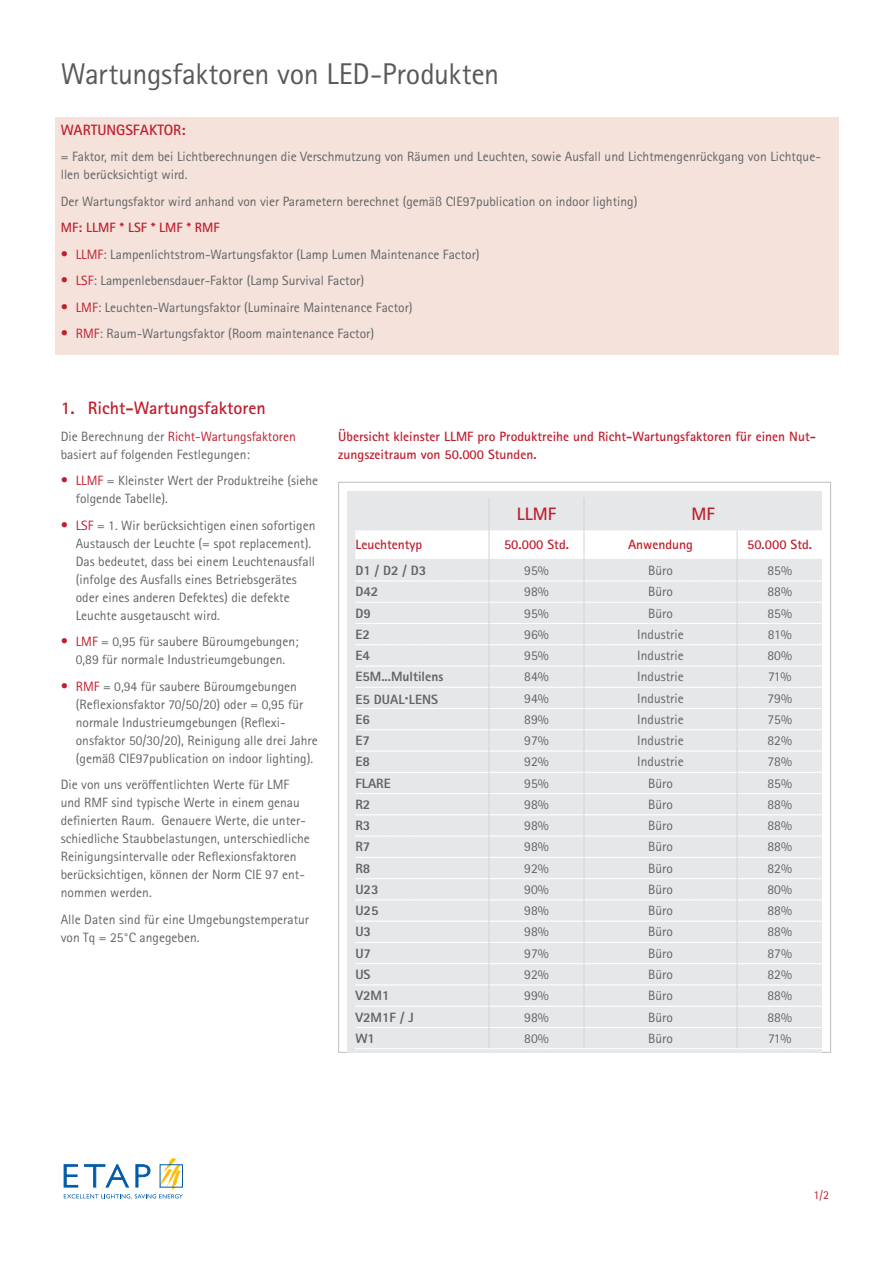
<style>
.page{position:relative;width:893px;height:1263px;background:#fff}
.page>*{position:absolute;margin:0;border:0;box-sizing:border-box;transform-origin:0 0}
.t1{font:30px "Rotis Sans Serif Pro";letter-spacing:-.01em;color:#58595b}
.t2{font:700 18px "Rotis Sans Serif Pro";color:#bf202f}
.t3{font:700 15px "Rotis Sans Serif Pro";color:#bf202f}
.t4{font:13.5px/18px "Rotis Sans Serif Pro";color:#636466}
.t5{font:700 13.5px/18px "Rotis Sans Serif Pro";color:#bf202f}
.t6{font:800 13.5px "Rotis Sans Serif Pro";color:#636466}
.t7{font:13.5px "Rotis Sans Serif Pro";color:#636466}
.t8{font:12px "Rotis Sans Serif Pro";color:#bf202f}
.s1{font-size:14.7px;color:#bf202f}
.s2{color:#bf202f}
.s3{font-size:18px}
</style>
<div class="page">
<div style="left:347px;top:491px;width:474px;height:562px;background:#e6e7e8"></div>
<svg style="left:64px;top:1158px;width:119px;height:42px"></svg>
<div style="left:55px;top:118px;width:783px;height:237px;background:#f4e2db"></div>
<hr style="left:737px;top:497px;width:85px;height:1px;background:#e6e7e8">
<hr style="left:737px;top:529px;width:85px;height:1px;background:#e6e7e8">
<hr style="left:489px;top:498px;width:1px;height:32px;background:#d1d3d4">
<hr style="left:584px;top:498px;width:1px;height:32px;background:#d1d3d4">
<svg style="left:355px;top:530px;width:467px;height:519px"></svg>
<h1 class="t1" style="left:61px;top:57px;width:440px">Wartungsfaktoren von LED-Produkten</h1>
<p class="t3" style="left:61px;top:120px;width:126px">WARTUNGSFAKTOR:</p>
<p class="t4" style="left:61px;top:148px;width:762px">= Faktor, mit dem bei Lichtberechnungen die Verschmutzung von Räumen und Leuchten, sowie Ausfall und Lichtmengenrückgang von Lichtque&shy;llen berücksichtigt wird.</p>
<p class="t4" style="left:61px;top:192px;width:578px">Der Wartungsfaktor wird anhand von vier Parametern berechnet (gemäß CIE97publication on indoor lighting)</p>
<p class="t5" style="left:61px;top:219px;width:160px">MF: LLMF * LSF * LMF * RMF</p>
<p class="t4" style="left:61px;top:245px;width:420px"><span class="s1">•</span> <span class="s2">LLMF</span>: Lampenlichtstrom-Wartungsfaktor (Lamp Lumen Maintenance Factor)</p>
<p class="t4" style="left:61px;top:272px;width:305px"><span class="s1">•</span> <span class="s2">LSF</span>: Lampenlebensdauer-Faktor (Lamp Survival Factor)</p>
<p class="t4" style="left:61px;top:298px;width:353px"><span class="s1">•</span> <span class="s2">LMF</span>: Leuchten-Wartungsfaktor (Luminaire Maintenance Factor)</p>
<p class="t4" style="left:61px;top:325px;width:315px"><span class="s1">•</span> <span class="s2">RMF</span>: Raum-Wartungsfaktor (Room maintenance Factor)</p>
<h2 class="t2" style="left:61px;top:396px;width:207px">1. Richt-Wartungsfaktoren</h2>
<p class="t4" style="left:61px;top:427px;width:237px">Die Berechnung der <span class="s2">Richt-Wartungsfaktoren </span>basiert auf folgenden Festlegungen:</p>
<p class="t4" style="left:76px;top:472px;width:244px;text-indent:-15px"><span class="s1">•</span> <span class="s2">LLMF</span> = Kleinster Wert der Produktreihe (siehe folgende Tabelle).</p>
<p class="t4" style="left:76px;top:516px;width:241px;text-indent:-15px"><span class="s1">•</span> <span class="s2">LSF</span> = 1. Wir berücksichtigen einen sofortigen Austausch der Leuchte (= spot replacement).<br>Das bedeutet, dass bei einem Leuchtenausfall (infolge des Ausfalls eines Betriebsgerätes oder eines anderen Defektes) die defekte Leuchte ausgetauscht wird.</p>
<p class="t4" style="left:61px;top:633px;width:239px;text-align:center"><span class="s1">•</span> <span class="s2">LMF</span> = 0,95 für saubere Büroumgebungen;<br>0,89 für normale Industrieumgebungen.</p>
<p class="t4" style="left:76px;top:677px;width:243px;text-indent:-15px"><span class="s1">•</span> <span class="s2">RMF</span> = 0,94 für saubere Büroumgebungen (Reflexionsfaktor 70/50/20) oder = 0,95 für normale Industrieumgebungen (Reflexi&shy;onsfaktor 50/30/20), Reinigung alle drei Jahre (gemäß CIE97publication on indoor lighting).</p>
<p class="t4" style="left:61px;top:776px;width:251px">Die von uns veröffentlichten Werte für LMF und RMF sind typische Werte in einem genau definierten Raum. Genauere Werte, die unter&shy;schiedliche Staubbelastungen, unterschiedliche Reinigungsintervalle oder Reflexionsfaktoren berücksichtigen, können der Norm CIE 97 ent&shy;nommen werden.</p>
<p class="t4" style="left:61px;top:910px;width:250px">Alle Daten sind für eine Umgebungstemperatur von Tq = 25°C angegeben.</p>
<p class="t5" style="left:338px;top:427px;width:479px">Übersicht kleinster LLMF pro Produktreihe und Richt-Wartungsfaktoren für einen Nut&shy;zungszeitraum von 50.000 Stunden.</p>
<h2 class="t2" style="left:517px;top:502px;width:41px">LLMF</h2>
<h2 class="t2" style="left:691px;top:502px;width:25px">MF</h2>
<p class="t5" style="left:355px;top:535px;width:69px">Leuchtentyp</p>
<p class="t5" style="left:504px;top:535px;width:67px">50.000 Std.</p>
<p class="t5" style="left:628px;top:535px;width:67px">Anwendung</p>
<p class="t5" style="left:747px;top:535px;width:67px">50.000 Std.</p>
<p class="t6" style="left:355px;top:562px;width:73px">D1 / D2 / D3</p>
<p class="t4" style="left:524px;top:561px;width:26px">95%</p>
<p class="t4" style="left:648px;top:561px;width:26px">Büro</p>
<p class="t4" style="left:767px;top:561px;width:26px">85%</p>
<p class="t6" style="left:355px;top:583px;width:25px">D42</p>
<p class="t4" style="left:524px;top:583px;width:26px">98%</p>
<p class="t4" style="left:648px;top:583px;width:26px">Büro</p>
<p class="t4" style="left:767px;top:583px;width:26px">88%</p>
<p class="t6" style="left:355px;top:604px;width:17px">D9</p>
<p class="t4" style="left:524px;top:604px;width:26px">95%</p>
<p class="t4" style="left:648px;top:604px;width:26px">Büro</p>
<p class="t4" style="left:767px;top:604px;width:26px">85%</p>
<p class="t6" style="left:355px;top:626px;width:16px">E2</p>
<p class="t4" style="left:524px;top:625px;width:26px">96%</p>
<p class="t4" style="left:637px;top:625px;width:48px">Industrie</p>
<p class="t4" style="left:768px;top:625px;width:26px">81%</p>
<p class="t6" style="left:355px;top:647px;width:16px">E4</p>
<p class="t4" style="left:524px;top:647px;width:26px">95%</p>
<p class="t4" style="left:637px;top:647px;width:48px">Industrie</p>
<p class="t4" style="left:767px;top:647px;width:26px">80%</p>
<p class="t6" style="left:355px;top:668px;width:90px">E5M...Multilens</p>
<p class="t4" style="left:524px;top:668px;width:26px">84%</p>
<p class="t4" style="left:637px;top:668px;width:48px">Industrie</p>
<p class="t4" style="left:768px;top:668px;width:25px">71%</p>
<p class="t6" style="left:355px;top:691px;width:84px">E5 DUAL<span class="s3">·</span>LENS</p>
<p class="t4" style="left:524px;top:689px;width:26px">94%</p>
<p class="t4" style="left:637px;top:689px;width:48px">Industrie</p>
<p class="t4" style="left:767px;top:689px;width:26px">79%</p>
<p class="t6" style="left:355px;top:711px;width:16px">E6</p>
<p class="t4" style="left:524px;top:710px;width:26px">89%</p>
<p class="t4" style="left:637px;top:710px;width:48px">Industrie</p>
<p class="t4" style="left:767px;top:710px;width:26px">75%</p>
<p class="t6" style="left:355px;top:732px;width:16px">E7</p>
<p class="t4" style="left:524px;top:732px;width:26px">97%</p>
<p class="t4" style="left:637px;top:732px;width:48px">Industrie</p>
<p class="t4" style="left:767px;top:732px;width:26px">82%</p>
<p class="t6" style="left:355px;top:753px;width:16px">E8</p>
<p class="t4" style="left:524px;top:753px;width:26px">92%</p>
<p class="t4" style="left:637px;top:753px;width:48px">Industrie</p>
<p class="t4" style="left:767px;top:753px;width:26px">78%</p>
<p class="t6" style="left:355px;top:774px;width:37px">FLARE</p>
<p class="t4" style="left:524px;top:774px;width:26px">95%</p>
<p class="t4" style="left:648px;top:774px;width:26px">Büro</p>
<p class="t4" style="left:767px;top:774px;width:26px">85%</p>
<p class="t6" style="left:355px;top:796px;width:17px">R2</p>
<p class="t4" style="left:524px;top:795px;width:26px">98%</p>
<p class="t4" style="left:648px;top:795px;width:26px">Büro</p>
<p class="t4" style="left:767px;top:795px;width:26px">88%</p>
<p class="t6" style="left:355px;top:817px;width:17px">R3</p>
<p class="t4" style="left:524px;top:817px;width:26px">98%</p>
<p class="t4" style="left:648px;top:817px;width:26px">Büro</p>
<p class="t4" style="left:767px;top:817px;width:26px">88%</p>
<p class="t6" style="left:355px;top:838px;width:17px">R7</p>
<p class="t4" style="left:524px;top:838px;width:26px">98%</p>
<p class="t4" style="left:648px;top:838px;width:26px">Büro</p>
<p class="t4" style="left:767px;top:838px;width:26px">88%</p>
<p class="t6" style="left:355px;top:859px;width:17px">R8</p>
<p class="t4" style="left:524px;top:859px;width:26px">92%</p>
<p class="t4" style="left:648px;top:859px;width:26px">Büro</p>
<p class="t4" style="left:767px;top:859px;width:26px">82%</p>
<p class="t6" style="left:355px;top:881px;width:25px">U23</p>
<p class="t4" style="left:524px;top:880px;width:26px">90%</p>
<p class="t4" style="left:648px;top:880px;width:26px">Büro</p>
<p class="t4" style="left:767px;top:880px;width:26px">80%</p>
<p class="t6" style="left:355px;top:902px;width:25px">U25</p>
<p class="t4" style="left:524px;top:902px;width:26px">98%</p>
<p class="t4" style="left:648px;top:902px;width:26px">Büro</p>
<p class="t4" style="left:767px;top:902px;width:26px">88%</p>
<p class="t6" style="left:355px;top:923px;width:17px">U3</p>
<p class="t7" style="left:524px;top:924px;width:26px">98%</p>
<p class="t4" style="left:648px;top:923px;width:26px">Büro</p>
<p class="t7" style="left:767px;top:924px;width:26px">88%</p>
<p class="t6" style="left:355px;top:944px;width:17px">U7</p>
<p class="t7" style="left:524px;top:945px;width:26px">97%</p>
<p class="t4" style="left:648px;top:944px;width:26px">Büro</p>
<p class="t7" style="left:767px;top:945px;width:26px">87%</p>
<p class="t6" style="left:355px;top:966px;width:17px">US</p>
<p class="t7" style="left:524px;top:966px;width:26px">92%</p>
<p class="t4" style="left:648px;top:965px;width:26px">Büro</p>
<p class="t7" style="left:767px;top:966px;width:26px">82%</p>
<p class="t6" style="left:355px;top:987px;width:36px">V2M1</p>
<p class="t4" style="left:524px;top:987px;width:26px">99%</p>
<p class="t4" style="left:648px;top:987px;width:26px">Büro</p>
<p class="t4" style="left:767px;top:987px;width:26px">88%</p>
<p class="t6" style="left:355px;top:1008px;width:60px">V2M1F / J</p>
<p class="t4" style="left:524px;top:1008px;width:26px">98%</p>
<p class="t4" style="left:648px;top:1008px;width:26px">Büro</p>
<p class="t4" style="left:767px;top:1008px;width:26px">88%</p>
<p class="t6" style="left:355px;top:1030px;width:21px">W1</p>
<p class="t4" style="left:524px;top:1029px;width:26px">80%</p>
<p class="t4" style="left:648px;top:1029px;width:26px">Büro</p>
<p class="t4" style="left:768px;top:1029px;width:25px">71%</p>
<p class="t8" style="left:814px;top:1188px;width:17px">1/2</p>
</div>
